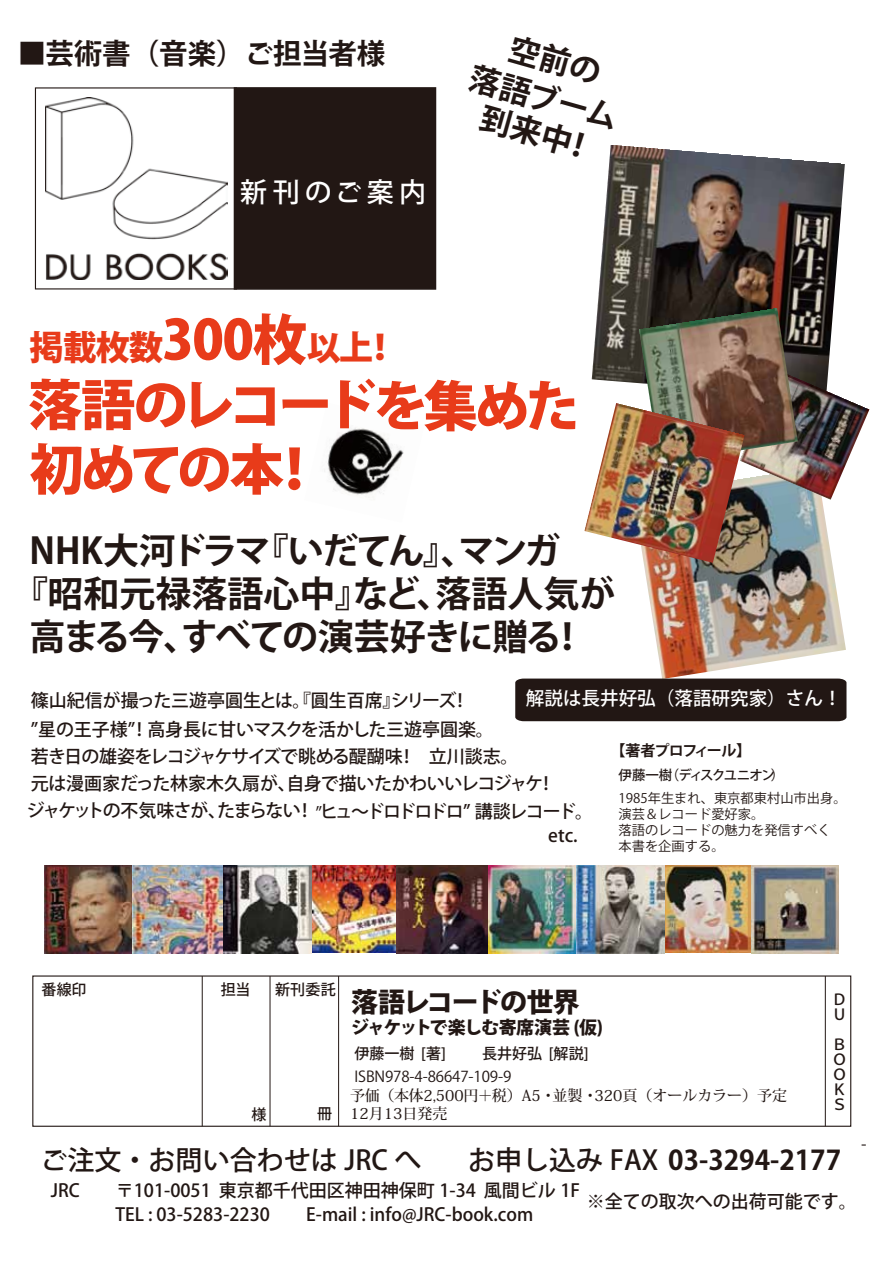
<style>
.page{position:relative;width:893px;height:1263px;background:#fff}
.page>*{position:absolute;margin:0;border:0;box-sizing:border-box;transform-origin:0 0}
.t1{font:800 54.3px/64.5px "Koz Go Pro";letter-spacing:-.075em;color:#e83b1a}
.t2{font:700 36px "Koz Go Pro";letter-spacing:-.08em;color:#221714}
.t3{font:700 36px "Koz Go Pro";color:#221714}
.t4{font:700 36px "Koz Go Pro";letter-spacing:-.06em;color:#221714}
.t5{font:800 34.05px "Koz Go Pro";letter-spacing:-.025em;color:#e83b1a}
.t6{font:700 31.5px "Koz Go Pro";color:#221714}
.t7{font:700 28.5px "Koz Go Pr 6 N";letter-spacing:-.005em;color:#221714}
.t8{font:700 27px "Koz Go Pro";color:#221714}
.t9{font:500 27px "Koz Go Pro";color:#221714}
.t10{font:800 27px "Koz Go Pro";letter-spacing:-.06em;color:#221714}
.t11{font:500 27px "Koz Go Pro";letter-spacing:.19em;color:#fff}
.t12{font:500 18.6px "Koz Go Pro";color:#fff}
.t13{font:500 18px/27.3px "Koz Go Pro";letter-spacing:-.03em;color:#221714}
.t14{font:500 18px/24px "Koz Go Pro";color:#221714}
.t15{font:800 18px "Koz Go Pro";letter-spacing:-.075em;color:#221714}
.t16{font:700 15.15px "Koz Go Pro";letter-spacing:-.07em;color:#221714}
.t17{font:500 15px/18px "Koz Min Pr 6 N";color:#221714}
.t18{font:500 15px "Koz Go Pro";color:#221714}
.t19{font:15px "Koz Go Pro";letter-spacing:-.005em;color:#221714}
.t20{font:500 13.5px "Koz Go Pro";letter-spacing:-.09em;color:#221714}
.t21{font:13.2px/15.9px "Koz Go Pro";color:#221714}
.s1{font-size:54.3px}
.s2{font-weight:400}
.s3{font-weight:500}
</style>
<div class="page">
<div style="left:35px;top:87px;width:202px;height:202px;background:#fff;border:1px solid #221714"></div>
<div style="left:234px;top:87px;width:202px;height:203px;background:#221714;border:2px solid #221714"></div>
<img style="left:46px;top:98px;width:181px;height:181px">
<hr style="left:825px;top:976px;width:1px;height:150px;background:#221714">
<hr style="left:202px;top:976px;width:1px;height:150px;background:#221714">
<hr style="left:270px;top:976px;width:1px;height:150px;background:#221714">
<hr style="left:338px;top:976px;width:1px;height:150px;background:#221714">
<div style="left:32px;top:975px;width:819px;height:152px;border:1px solid #221714"></div>
<img style="left:643px;top:500px;width:203px;height:178px">
<img style="left:592px;top:145px;width:253px;height:239px">
<img style="left:745px;top:370px;width:124px;height:130px">
<img style="left:639px;top:308px;width:159px;height:155px">
<img style="left:584px;top:403px;width:161px;height:160px">
<img style="left:324px;top:427px;width:80px;height:71px">
<div style="left:515px;top:678px;width:331px;height:43px;background:#221714"></div>
<img style="left:312px;top:866px;width:84px;height:86px">
<img style="left:396px;top:865px;width:266px;height:88px">
<img style="left:662px;top:865px;width:176px;height:88px">
<img style="left:45px;top:865px;width:87px;height:88px">
<img style="left:132px;top:865px;width:180px;height:88px">
<h3 class="t7" style="left:18px;top:37px;width:369px">■芸術書（音楽）ご担当者様</h3>
<h3 class="t11" style="left:240px;top:175px;width:187px">新刊のご案内</h3>
<h3 class="t6" style="left:476px;top:57px;width:155px;rotate:16deg">落語ブーム</h3>
<h3 class="t6" style="left:486px;top:98px;width:119px;rotate:16deg">到来中！</h3>
<h3 class="t5" style="left:30px;top:325px;width:369px">掲載枚数<span class="s1">300枚</span>以上！</h3>
<h1 class="t1" style="left:28px;top:376px;width:553px">落語のレコードを集めた初めての本！</h1>
<h2 class="t2" style="left:30px;top:527px;width:532px">NHK大河ドラマ『いだてん』、マンガ</h2>
<h2 class="t3" style="left:12px;top:571px;width:605px">『昭和元禄落語心中』など、落語人気が</h2>
<h2 class="t4" style="left:30px;top:614px;width:557px">高まる今、すべての演芸好きに贈る！</h2>
<p class="t12" style="left:526px;top:687px;width:317px">解説は長井好弘（落語研究家）さん！</p>
<p class="t16" style="left:610px;top:741px;width:142px">【著者プロフィール】</p>
<p class="t20" style="left:618px;top:766px;width:167px">伊藤一樹（ディスクユニオン）</p>
<p class="t21" style="left:618px;top:790px;width:230px">1985年生まれ、東京都東村山市出身。演芸＆レコード愛好家。<br>落語のレコードの魅力を発信すべく本書を企画する。</p>
<p class="t13" style="left:27px;top:688px;width:568px">篠山紀信が撮った三遊亭圓生とは。『圓生百席』シリーズ！<br>”星の王子様”！高身長に甘いマスクを活かした三遊亭圓楽。<br>若き日の雄姿をレコジャケサイズで眺める醍醐味！　立川談志。<br>元は漫画家だった林家木久扇が、自身で描いたかわいいレコジャケ！<br>ジャケットの不気味さが、たまらない！ <span class="s2">”</span>ヒュ～ドロドロドロ” 講談レコード。</p>
<p class="t14" style="left:548px;top:824px;width:31px">etc.</p>
<p class="t18" style="left:41px;top:979px;width:47px">番線印</p>
<p class="t18" style="left:221px;top:979px;width:31px">担当</p>
<h3 class="t10" style="left:351px;top:984px;width:230px">落語レコードの世界</h3>
<p class="t15" style="left:351px;top:1015px;width:253px">ジャケットで楽しむ寄席演芸 (仮)</p>
<p class="t18" style="left:355px;top:1043px;width:266px">伊藤一樹　 [著]　　長井好弘　 [解説]　　</p>
<p class="t17" style="left:350px;top:1087px;width:439px">予価（本体2,500円＋税）A5・並製・320頁（オールカラー）予定<br>12月13日発売</p>
<p class="t18" style="left:275px;top:979px;width:62px">新刊委託</p>
<p class="t19" style="left:355px;top:1067px;width:173px">ISBN978-4-86647-109-9　</p>
<p class="t18" style="left:425px;top:1079px;width:31px">　　</p>
<p class="t18" style="left:251px;top:1105px;width:16px">様</p>
<p class="t18" style="left:317px;top:1104px;width:16px">冊</p>
<p class="t18" style="left:832px;top:989px;width:16px">Ｄ</p>
<p class="t18" style="left:832px;top:1004px;width:16px">Ｕ</p>
<p class="t18" style="left:832px;top:1034px;width:16px">Ｂ</p>
<p class="t18" style="left:832px;top:1049px;width:16px">Ｏ</p>
<p class="t18" style="left:832px;top:1064px;width:16px">Ｏ</p>
<p class="t18" style="left:832px;top:1079px;width:16px">Ｋ</p>
<p class="t18" style="left:832px;top:1094px;width:16px">Ｓ</p>
<h3 class="t9" style="left:41px;top:1143px;width:382px">ご注文・お問い合わせは JRC へ</h3>
<h3 class="t8" style="left:468px;top:1142px;width:375px"><span class="s3">お申し込み FAX</span> 03-3294-2177</h3>
<p class="t14" style="left:115px;top:1179px;width:466px;text-indent:-65px">JRC　　〒101-0051 東京都千代田区神田神保町 1-34 風間ビル 1F<br>TEL : 03-5283-2230</p>
<p class="t14" style="left:587px;top:1190px;width:271px">※全ての取次への出荷可能です。</p>
<p class="t14" style="left:306px;top:1203px;width:228px">E-mail : info@JRC-book.com</p>
</div>
